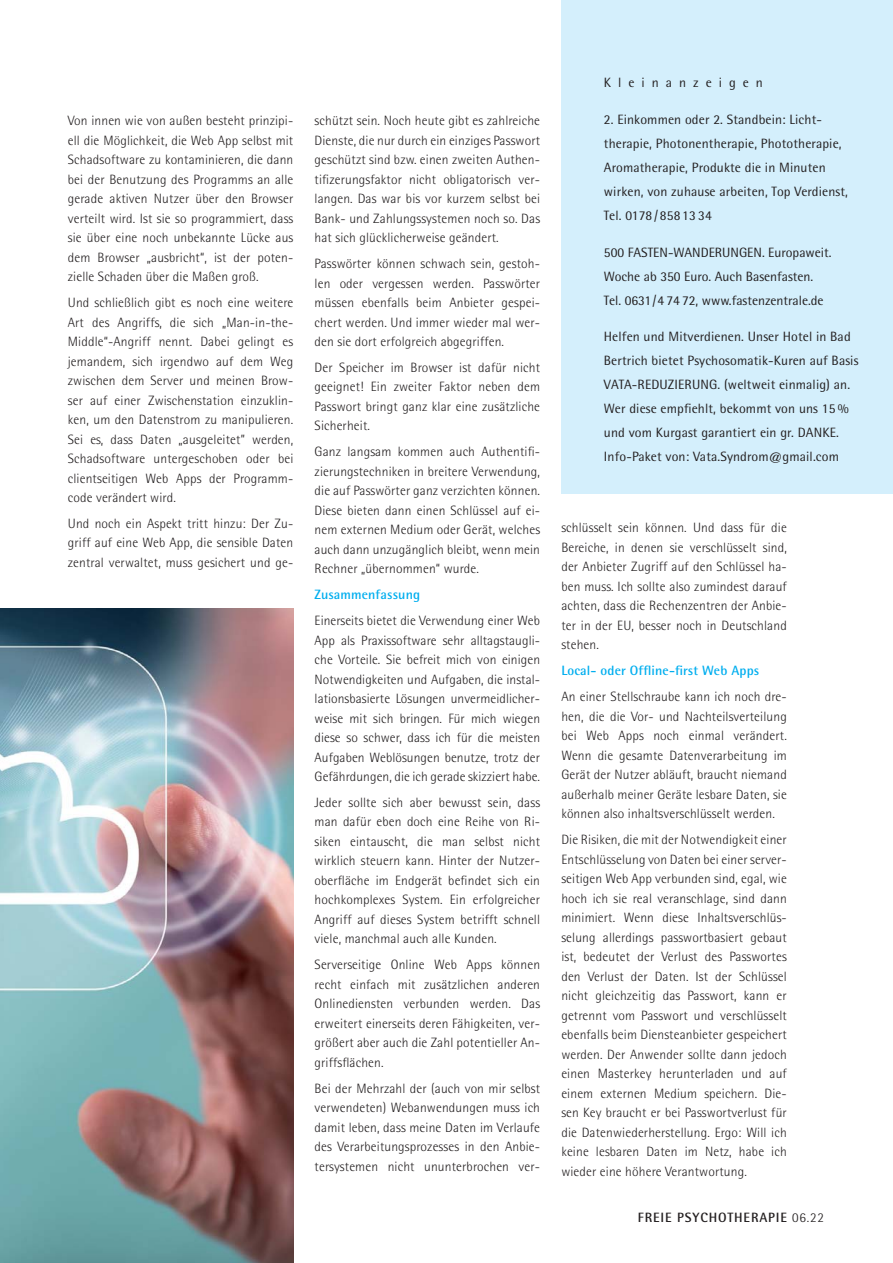
<style>
.page{position:relative;width:893px;height:1263px;background:#fff}
.page>*{position:absolute;margin:0;border:0;box-sizing:border-box;transform-origin:0 0}
.t1{font:300 13.5px/19.5px "Rotis Semi Sans";letter-spacing:.01em;color:#231f20;text-align:justify}
.t2{font:13.5px/24px "Rotis Semi Sans";letter-spacing:.01em;color:#231f20}
.t3{font:700 13.5px "Rotis Semi Sans";letter-spacing:.01em;color:#00aeef}
.t4{font:700 13.5px "Rotis Semi Sans";letter-spacing:.065em;color:#231f20}
.t5{font:13.5px "Rotis Semi Sans";letter-spacing:.52em;color:#231f20}
.s1{font-weight:300}
</style>
<div class="page">
<img style="left:0;top:608px;width:293px;height:655px">
<div style="left:561px;top:0;width:331px;height:493px;background:#d4effc"></div>
<p class="t1" style="left:68px;top:112px;width:227px">Von innen wie von außen besteht prinzipi&shy;ell die Möglichkeit, die Web App selbst mit Schadsoftware zu kontaminieren, die dann bei der Benutzung des Programms an alle gerade aktiven Nutzer über den Browser verteilt wird. Ist sie so programmiert, dass sie über eine noch unbekannte Lücke aus dem Browser „ausbricht“, ist der poten&shy;zielle Schaden über die Maßen groß.</p>
<p class="t1" style="left:68px;top:294px;width:227px">Und schließlich gibt es noch eine weitere Art des Angriffs, die sich „Man-in-the-Middle“-Angriff nennt. Dabei gelingt es jemandem, sich irgendwo auf dem Weg zwischen dem Server und meinen Brow&shy;ser auf einer Zwischenstation einzuklin&shy;ken, um den Datenstrom zu manipulieren.<br>Sei es, dass Daten „ausgeleitet” werden, Schadsoftware untergeschoben oder bei clientseitigen Web Apps der Programm&shy;code verändert wird.</p>
<p class="t1" style="left:68px;top:515px;width:227px">Und noch ein Aspekt tritt hinzu: Der Zu&shy;griff auf eine Web App, die sensible Daten zentral verwaltet, muss gesichert und ge-</p>
<p class="t1" style="left:314px;top:112px;width:227px">schützt sein. Noch heute gibt es zahlreiche Dienste, die nur durch ein einziges Passwort geschützt sind bzw. einen zweiten Authen&shy;tifizerungsfaktor nicht obligatorisch ver&shy;langen. Das war bis vor kurzem selbst bei Bank- und Zahlungssystemen noch so. Das hat sich glücklicherweise geändert.</p>
<p class="t1" style="left:314px;top:255px;width:227px">Passwörter können schwach sein, gestoh&shy;len oder vergessen werden. Passwörter müssen ebenfalls beim Anbieter gespei&shy;chert werden. Und immer wieder mal wer&shy;den sie dort erfolgreich abgegriffen.</p>
<p class="t1" style="left:314px;top:359px;width:227px">Der Speicher im Browser ist dafür nicht geeignet! Ein zweiter Faktor neben dem Passwort bringt ganz klar eine zusätzliche Sicherheit.</p>
<p class="t1" style="left:314px;top:443px;width:227px">Ganz langsam kommen auch Authentifi&shy;zierungstechniken in breitere Verwendung, die auf Passwörter ganz verzichten können.<br>Diese bieten dann einen Schlüssel auf ei&shy;nem externen Medium oder Gerät, welches auch dann unzugänglich bleibt, wenn mein Rechner „übernommen“ wurde.</p>
<p class="t3" style="left:314px;top:590px;width:107px">Zusammenfassung</p>
<p class="t1" style="left:314px;top:612px;width:227px">Einerseits bietet die Verwendung einer Web App als Praxissoftware sehr alltagstaugli&shy;che Vorteile. Sie befreit mich von einigen Notwendigkeiten und Aufgaben, die instal&shy;lationsbasierte Lösungen unvermeidlicher&shy;weise mit sich bringen. Für mich wiegen diese so schwer, dass ich für die meisten Aufgaben Weblösungen benutze, trotz der Gefährdungen, die ich gerade skizziert habe.</p>
<p class="t1" style="left:314px;top:794px;width:227px">Jeder sollte sich aber bewusst sein, dass man dafür eben doch eine Reihe von Ri&shy;siken eintauscht, die man selbst nicht wirklich steuern kann. Hinter der Nutzer&shy;oberfläche im Endgerät befindet sich ein hochkomplexes System. Ein erfolgreicher Angriff auf dieses System betrifft schnell viele, manchmal auch alle Kunden.</p>
<p class="t1" style="left:314px;top:956px;width:227px">Serverseitige Online Web Apps können recht einfach mit zusätzlichen anderen Onlinediensten verbunden werden. Das erweitert einerseits deren Fähigkeiten, ver&shy;größert aber auch die Zahl potentieller An&shy;griffsflächen.</p>
<p class="t1" style="left:314px;top:1080px;width:227px">Bei der Mehrzahl der (auch von mir selbst verwendeten) Webanwendungen muss ich damit leben, dass meine Daten im Verlaufe des Verarbeitungsprozesses in den Anbie&shy;tersystemen nicht ununterbrochen ver-</p>
<p class="t5" style="left:604px;top:78px;width:160px">Kleinanzeigen</p>
<p class="t2" style="left:604px;top:109px;width:245px">2. Einkommen oder 2. Standbein: Licht&shy;therapie, Photonentherapie, Phototherapie, Aromatherapie, Produkte die in Minuten wirken, von zuhause arbeiten, Top Verdienst, Tel. 0178 / 858 13 34</p>
<p class="t2" style="left:604px;top:241px;width:229px">500 FASTEN-WANDERUNGEN. Europaweit.<br>Woche ab 350 Euro. Auch Basenfasten.<br>Tel. 0631/4 74 72, www.fastenzentrale.de</p>
<p class="t2" style="left:604px;top:326px;width:256px">Helfen und Mitverdienen. Unser Hotel in Bad Bertrich bietet Psychosomatik-Kuren auf Basis VATA-REDUZIERUNG. (weltweit einmalig) an.<br>Wer diese empfiehlt, bekommt von uns 15 % und vom Kurgast garantiert ein gr. DANKE.<br>Info-Paket von: Vata.Syndrom@gmail.com</p>
<p class="t1" style="left:561px;top:519px;width:227px">schlüsselt sein können. Und dass für die Bereiche, in denen sie verschlüsselt sind, der Anbieter Zugriff auf den Schlüssel ha&shy;ben muss. Ich sollte also zumindest darauf achten, dass die Rechenzentren der Anbie&shy;ter in der EU, besser noch in Deutschland stehen.</p>
<p class="t3" style="left:561px;top:666px;width:199px">Local- oder Offline-first Web Apps</p>
<p class="t1" style="left:561px;top:688px;width:227px">An einer Stellschraube kann ich noch dre&shy;hen, die die Vor- und Nachteilsverteilung bei Web Apps noch einmal verändert.<br>Wenn die gesamte Datenverarbeitung im Gerät der Nutzer abläuft, braucht niemand außerhalb meiner Geräte lesbare Daten, sie können also inhaltsverschlüsselt werden.</p>
<p class="t1" style="left:561px;top:831px;width:227px">Die Risiken, die mit der Notwendigkeit einer Entschlüsselung von Daten bei einer server&shy;seitigen Web App verbunden sind, egal, wie hoch ich sie real veranschlage, sind dann minimiert. Wenn diese Inhaltsverschlüs&shy;selung allerdings passwortbasiert gebaut ist, bedeutet der Verlust des Passwortes den Verlust der Daten. Ist der Schlüssel nicht gleichzeitig das Passwort, kann er getrennt vom Passwort und verschlüsselt ebenfalls beim Diensteanbieter gespeichert werden. Der Anwender sollte dann jedoch einen Masterkey herunterladen und auf einem externen Medium speichern. Die&shy;sen Key braucht er bei Passwortverlust für die Datenwiederherstellung. Ergo: Will ich keine lesbaren Daten im Netz, habe ich wieder eine höhere Verantwortung.</p>
<p class="t4" style="left:638px;top:1213px;width:188px">FREIE PSYCHOTHERAPIE <span class="s1">06.22</span></p>
</div>
